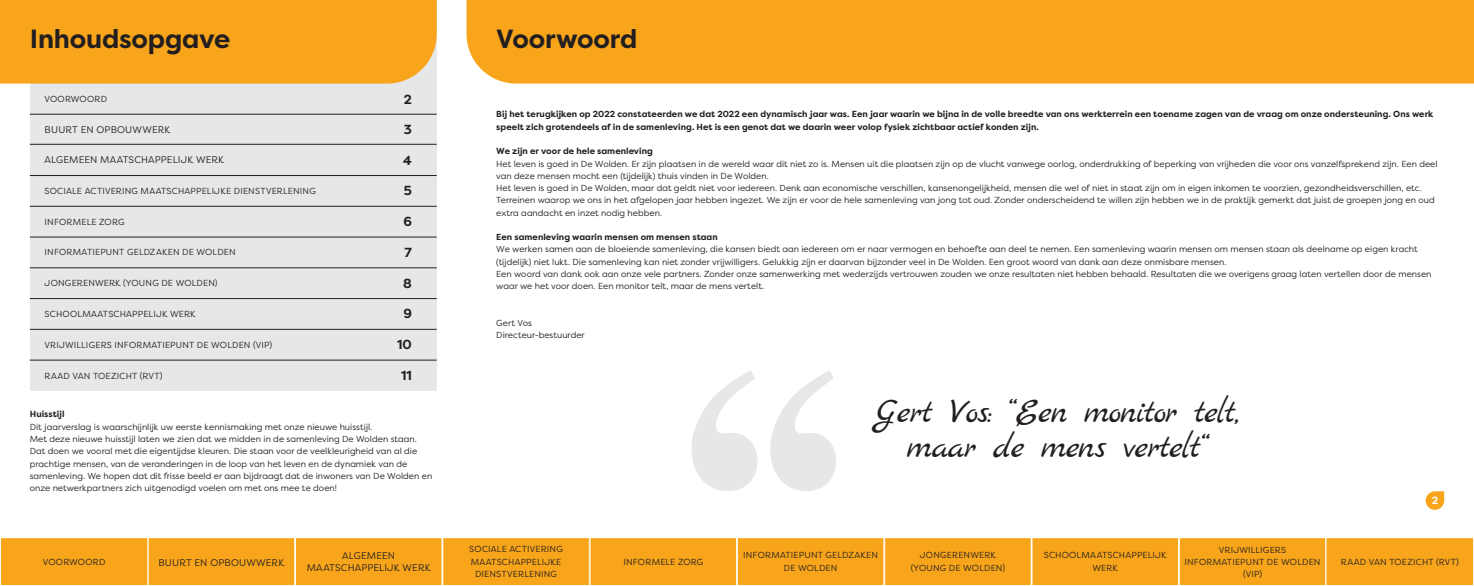
<style>
.page{position:relative;width:1474px;height:586px;background:#fff}
.page>*{position:absolute;margin:0;border:0;box-sizing:border-box;transform-origin:0 0}
.t1{font:35px/35px "Marck Script";letter-spacing:-.02em;color:#231f20;text-align:center}
.t2{font:700 26.25px "Filson Pro";letter-spacing:-.005em;color:#231f20}
.t3{font:700 13.12px "Filson Pro";color:#231f20}
.t4{font:700 10.5px "Filson Pro";color:#fff}
.t5{font:9.62px/12.2px "Filson Pro";letter-spacing:.015em;color:#231f20;text-align:center}
.t6{font:8.75px/12.2px "Filson Pro";letter-spacing:.005em;color:#231f20}
.t7{font:700 8.75px/12.2px "Filson Pro";letter-spacing:.005em;color:#231f20}
.t8{font:8.75px/12.2px "Filson Pro";letter-spacing:.025em;color:#231f20;text-align:center}
</style>
<div class="page">
<div style="left:466px;top:0;width:1007px;height:83px;background:#f9a51b"></div>
<div style="left:30px;top:0;width:407px;height:390px;background:#e6e7e9"></div>
<hr style="left:30px;top:175px;width:407px;height:1px;background:#231f20">
<hr style="left:30px;top:267px;width:407px;height:1px;background:#231f20">
<hr style="left:30px;top:360px;width:407px;height:1px;background:#231f20">
<hr style="left:30px;top:206px;width:407px;height:1px;background:#231f20">
<hr style="left:30px;top:298px;width:407px;height:1px;background:#231f20">
<hr style="left:30px;top:237px;width:407px;height:1px;background:#231f20">
<hr style="left:30px;top:329px;width:407px;height:1px;background:#231f20">
<hr style="left:30px;top:114px;width:407px;height:1px;background:#231f20">
<hr style="left:30px;top:144px;width:407px;height:1px;background:#231f20">
<div style="left:0;top:0;width:437px;height:83px;background:#f9a51b"></div>
<svg style="left:1425px;top:491px;width:19px;height:18px"></svg>
<svg style="left:691px;top:371px;width:66px;height:119px"></svg>
<svg style="left:770px;top:371px;width:66px;height:119px"></svg>
<div style="left:0;top:537px;width:148px;height:48px;background:#f9a51b"></div>
<div style="left:0;top:537px;width:148px;height:48px;border:1px solid #fff"></div>
<div style="left:295px;top:537px;width:147px;height:48px;background:#f9a51b"></div>
<div style="left:295px;top:537px;width:147px;height:48px;border:1px solid #fff"></div>
<div style="left:590px;top:537px;width:146px;height:48px;background:#f9a51b"></div>
<div style="left:589px;top:537px;width:148px;height:48px;border:1px solid #fff"></div>
<div style="left:884px;top:537px;width:147px;height:48px;background:#f9a51b"></div>
<div style="left:884px;top:537px;width:147px;height:48px;border:1px solid #fff"></div>
<div style="left:1179px;top:537px;width:146px;height:48px;background:#f9a51b"></div>
<div style="left:1178px;top:537px;width:148px;height:48px;border:1px solid #fff"></div>
<div style="left:148px;top:537px;width:147px;height:48px;background:#f9a51b"></div>
<div style="left:148px;top:537px;width:147px;height:48px;border:1px solid #fff"></div>
<div style="left:443px;top:537px;width:146px;height:48px;background:#f9a51b"></div>
<div style="left:442px;top:537px;width:147px;height:48px;border:1px solid #fff"></div>
<div style="left:737px;top:537px;width:146px;height:48px;background:#f9a51b"></div>
<div style="left:737px;top:537px;width:147px;height:48px;border:1px solid #fff"></div>
<div style="left:1032px;top:537px;width:146px;height:48px;background:#f9a51b"></div>
<div style="left:1031px;top:537px;width:147px;height:48px;border:1px solid #fff"></div>
<div style="left:1325px;top:537px;width:148px;height:48px;background:#f9a51b"></div>
<div style="left:1325px;top:537px;width:148px;height:48px;border:1px solid #fff"></div>
<h2 class="t2" style="left:30px;top:23px;width:202px">Inhoudsopgave</h2>
<h2 class="t2" style="left:496px;top:23px;width:143px">Voorwoord</h2>
<p class="t8" style="left:45px;top:92px;width:64px">VOORWOORD</p>
<h3 class="t3" style="left:404px;top:91px;width:10px">2</h3>
<p class="t5" style="left:45px;top:123px;width:127px">BUURT EN OPBOUWWERK</p>
<h3 class="t3" style="left:404px;top:121px;width:10px">3</h3>
<p class="t5" style="left:45px;top:153px;width:181px">ALGEMEEN MAATSCHAPPELIJK WERK</p>
<h3 class="t3" style="left:403px;top:152px;width:10px">4</h3>
<p class="t6" style="left:45px;top:184px;width:273px">SOCIALE ACTIVERING MAATSCHAPPELIJKE DIENSTVERLENING</p>
<h3 class="t3" style="left:404px;top:182px;width:10px">5</h3>
<p class="t6" style="left:45px;top:215px;width:81px">INFORMELE ZORG</p>
<h3 class="t3" style="left:403px;top:213px;width:10px">6</h3>
<p class="t6" style="left:45px;top:246px;width:193px">INFORMATIEPUNT GELDZAKEN DE WOLDEN</p>
<h3 class="t3" style="left:404px;top:244px;width:9px">7</h3>
<p class="t8" style="left:45px;top:276px;width:174px">JONGERENWERK (YOUNG DE WOLDEN)</p>
<h3 class="t3" style="left:403px;top:275px;width:10px">8</h3>
<p class="t6" style="left:45px;top:307px;width:153px">SCHOOLMAATSCHAPPELIJK WERK</p>
<h3 class="t3" style="left:403px;top:305px;width:10px">9</h3>
<p class="t6" style="left:45px;top:338px;width:229px">VRIJWILLIGERS INFORMATIEPUNT DE WOLDEN (VIP)</p>
<h3 class="t3" style="left:397px;top:336px;width:16px">10</h3>
<p class="t6" style="left:45px;top:369px;width:120px">RAAD VAN TOEZICHT (RVT)</p>
<h3 class="t3" style="left:401px;top:367px;width:12px">11</h3>
<p class="t7" style="left:30px;top:408px;width:36px">Huisstijl</p>
<p class="t6" style="left:30px;top:420px;width:404px">Dit jaarverslag is waarschijnlijk uw eerste kennismaking met onze nieuwe huisstijl.<br>Met deze nieuwe huisstijl laten we zien dat we midden in de samenleving De Wolden staan.<br>Dat doen we vooral met die eigentijdse kleuren. Die staan voor de veelkleurigheid van al die prachtige mensen, van de veranderingen in de loop van het leven en de dynamiek van de samenleving. We hopen dat dit frisse beeld er aan bijdraagt dat de inwoners van De Wolden en onze netwerkpartners zich uitgenodigd voelen om met ons mee te doen!</p>
<p class="t7" style="left:496px;top:108px;width:938px">Bij het terugkijken op 2022 constateerden we dat 2022 een dynamisch jaar was. Een jaar waarin we bijna in de volle breedte van ons werkterrein een toename zagen van de vraag om onze ondersteuning. Ons werk speelt zich grotendeels af in de samenleving. Het is een genot dat we daarin weer volop fysiek zichtbaar actief konden zijn.</p>
<p class="t7" style="left:496px;top:145px;width:158px">We zijn er voor de hele samenleving</p>
<p class="t6" style="left:496px;top:157px;width:942px">Het leven is goed in De Wolden. Er zijn plaatsen in de wereld waar dit niet zo is. Mensen uit die plaatsen zijn op de vlucht vanwege oorlog, onderdrukking of beperking van vrijheden die voor ons vanzelfsprekend zijn. Een deel van deze mensen mocht een (tijdelijk) thuis vinden in De Wolden.<br>Het leven is goed in De Wolden, maar dat geldt niet voor iedereen. Denk aan economische verschillen, kansenongelijkheid, mensen die wel of niet in staat zijn om in eigen inkomen te voorzien, gezondheidsverschillen, etc.<br>Terreinen waarop we ons in het afgelopen jaar hebben ingezet. We zijn er voor de hele samenleving van jong tot oud. Zonder onderscheidend te willen zijn hebben we in de praktijk gemerkt dat juist de groepen jong en oud extra aandacht en inzet nodig hebben.</p>
<p class="t7" style="left:496px;top:231px;width:223px">Een samenleving waarin mensen om mensen staan</p>
<p class="t6" style="left:496px;top:243px;width:936px">We werken samen aan de bloeiende samenleving, die kansen biedt aan iedereen om er naar vermogen en behoefte aan deel te nemen. Een samenleving waarin mensen om mensen staan als deelname op eigen kracht (tijdelijk) niet lukt. Die samenleving kan niet zonder vrijwilligers. Gelukkig zijn er daarvan bijzonder veel in De Wolden. Een groot woord van dank aan deze onmisbare mensen.<br>Een woord van dank ook aan onze vele partners. Zonder onze samenwerking met wederzijds vertrouwen zouden we onze resultaten niet hebben behaald. Resultaten die we overigens graag laten vertellen door de mensen waar we het voor doen. Een monitor telt, maar de mens vertelt.</p>
<p class="t6" style="left:496px;top:316px;width:90px">Gert Vos<br>Directeur-bestuurder</p>
<h1 class="t1" style="left:875px;top:395px;width:366px">Gert Vos: “Een monitor telt, maar de mens vertelt“</h1>
<p class="t4" style="left:1431px;top:493px;width:8px">2</p>
<p class="t6" style="left:469px;top:542px;width:95px;text-align:center">SOCIALE ACTIVERING<br>MAATSCHAPPELIJKE<br>DIENSTVERLENING</p>
<p class="t6" style="left:743px;top:548px;width:137px;text-align:center">INFORMATIEPUNT GELDZAKEN<br>DE WOLDEN</p>
<p class="t6" style="left:1043px;top:548px;width:124px;text-align:center">SCHOOLMAATSCHAPPELIJK<br>WERK</p>
<p class="t6" style="left:1340px;top:555px;width:120px">RAAD VAN TOEZICHT (RVT)</p>
<p class="t8" style="left:43px;top:555px;width:64px">VOORWOORD</p>
<p class="t5" style="left:307px;top:549px;width:125px">ALGEMEEN<br>MAATSCHAPPELIJK WERK</p>
<p class="t6" style="left:623px;top:555px;width:81px">INFORMELE ZORG</p>
<p class="t8" style="left:910px;top:548px;width:96px">JONGERENWERK (YOUNG DE WOLDEN)</p>
<p class="t6" style="left:1184px;top:543px;width:138px;text-align:center">VRIJWILLIGERS<br>INFORMATIEPUNT DE WOLDEN (VIP)</p>
<p class="t5" style="left:158px;top:555px;width:127px">BUURT EN OPBOUWWERK</p>
</div>
